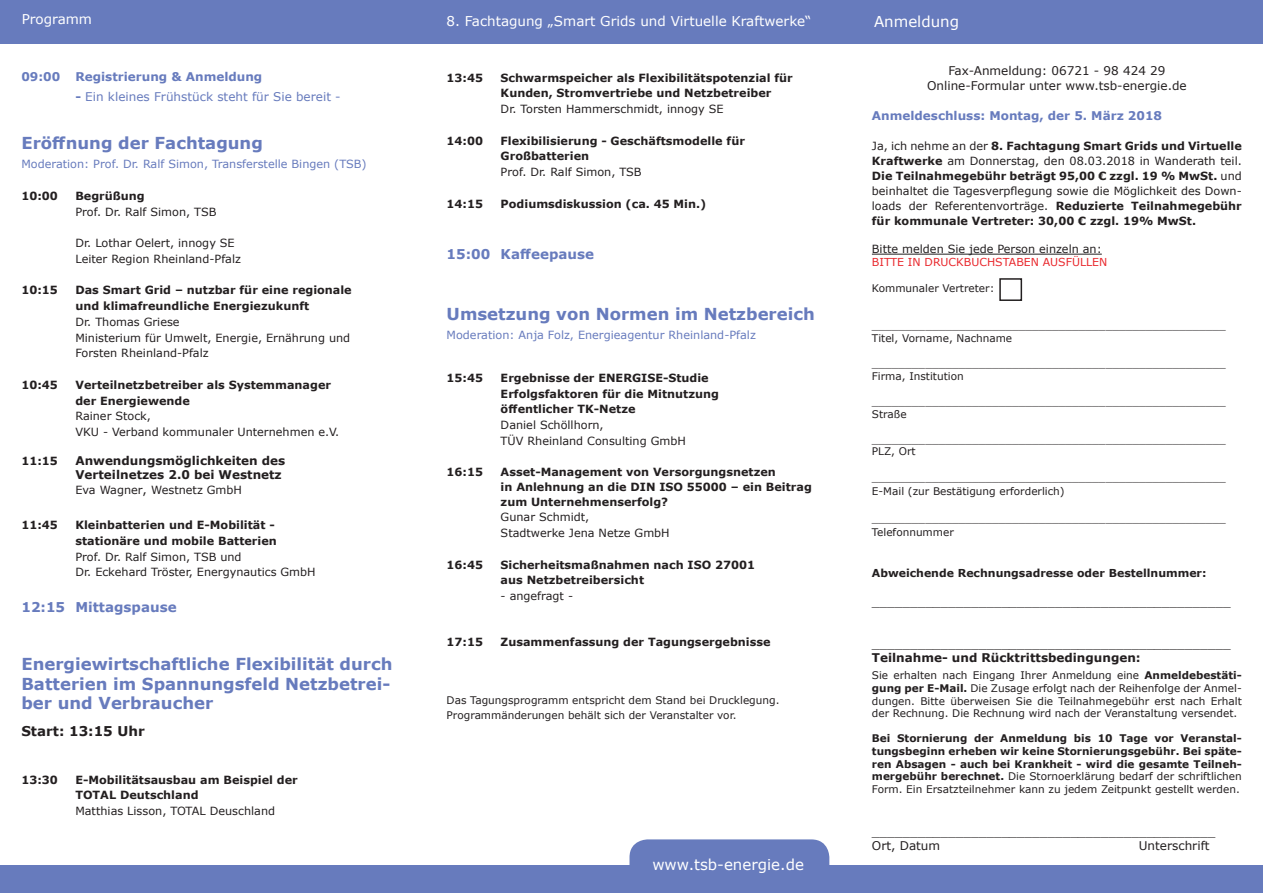
<style>
.page{position:relative;width:1263px;height:893px;background:#fff}
.page>*{position:absolute;margin:0;border:0;box-sizing:border-box;transform-origin:0 0}
.t1{font:700 16.5px/19.5px "Verdana";color:#677bbd}
.t2{font:15px "Verdana";color:#fff}
.t3{font:13.5px "Verdana";color:#fff}
.t4{font:700 13.5px "Verdana";color:#677bbd}
.t5{font:700 13.5px "Verdana";color:#231f20}
.t6{font:12px "Verdana";color:#231f20}
.t7{font:700 12px "Verdana";color:#231f20}
.t8{font:700 12px "Verdana";color:#677bbd}
.t9{font:12px "Verdana";color:#677bbd}
.t10{font:700 11.25px/15px "Verdana";color:#231f20;text-align:justify}
.t11{font:11.25px "Verdana";color:#231f20}
.t12{font:11.25px "Verdana";color:#677bbd}
.t13{font:700 10.95px "Verdana";color:#231f20}
.t14{font:10.95px "Verdana";color:#e9282d}
.t15{font:10.5px/12.6px "Verdana";color:#231f20;text-align:justify}
.t16{font:700 10.5px/12.6px "Verdana";color:#231f20;text-align:justify}
.s1{font-weight:700}
.s2{font-size:12px}
.s3{font-weight:400}
</style>
<div class="page">
<div style="left:0;top:0;width:1263px;height:43px;background:#677bbd"></div>
<div style="left:0;top:865px;width:1263px;height:28px;background:#677bbd"></div>
<hr style="left:872px;top:254px;width:230px;height:1px;background:#231f20">
<div style="left:629px;top:839px;width:200px;height:50px;background:#677bbd;border-radius:18px"></div>
<div style="left:999px;top:278px;width:23px;height:23px;border:2px solid #231f20"></div>
<p class="t3" style="left:22px;top:9px;width:72px">Programm</p>
<p class="t8" style="left:21px;top:68px;width:40px">09:00</p>
<p class="t8" style="left:75px;top:68px;width:188px">Registrierung &amp; Anmeldung</p>
<p class="t9" style="left:75px;top:88px;width:267px"><span class="s1">-</span> Ein kleines Frühstück steht für Sie bereit -</p>
<p class="t1" style="left:21px;top:133px;width:243px">Eröffnung der Fachtagung</p>
<p class="t12" style="left:21px;top:157px;width:347px">Moderation: Prof. Dr. Ralf Simon, Transferstelle Bingen (TSB)</p>
<p class="t10" style="left:21px;top:188px;width:38px">10:00</p>
<p class="t10" style="left:75px;top:188px;width:71px">Begrüßung</p>
<p class="t11" style="left:75px;top:204px;width:143px">Prof. Dr. Ralf Simon, TSB</p>
<p class="t11" style="left:75px;top:235px;width:161px">Dr. Lothar Oelert, innogy SE</p>
<p class="t11" style="left:75px;top:251px;width:167px">Leiter Region Rheinland-Pfalz</p>
<p class="t10" style="left:21px;top:283px;width:38px">10:15</p>
<p class="t10" style="left:75px;top:283px;width:278px">Das Smart Grid – nutzbar für eine regionale</p>
<p class="t10" style="left:75px;top:298px;width:235px">und klimafreundliche Energiezukunft</p>
<p class="t11" style="left:75px;top:314px;width:106px">Dr. Thomas Griese</p>
<p class="t11" style="left:75px;top:330px;width:276px">Ministerium für Umwelt, Energie, Ernährung und</p>
<p class="t11" style="left:75px;top:346px;width:135px">Forsten Rheinland-Pfalz</p>
<p class="t10" style="left:21px;top:377px;width:38px">10:45</p>
<p class="t10" style="left:75px;top:377px;width:257px">Verteilnetzbetreiber als Systemmanager</p>
<p class="t10" style="left:75px;top:393px;width:116px">der Energiewende</p>
<p class="t11" style="left:75px;top:409px;width:77px">Rainer Stock,</p>
<p class="t11" style="left:75px;top:424px;width:265px">VKU - Verband kommunaler Unternehmen e.V.</p>
<p class="t10" style="left:21px;top:453px;width:38px">11:15</p>
<p class="t7" style="left:75px;top:452px;width:211px">Anwendungsmöglichkeiten des</p>
<p class="t7" style="left:75px;top:466px;width:208px">Verteilnetzes 2.0 bei Westnetz</p>
<p class="t11" style="left:75px;top:482px;width:168px">Eva Wagner<span class="s2">,</span> Westnetz GmbH</p>
<p class="t10" style="left:21px;top:517px;width:38px">11:45</p>
<p class="t10" style="left:75px;top:517px;width:201px">Kleinbatterien und E-Mobilität -</p>
<p class="t10" style="left:75px;top:533px;width:203px">stationäre und mobile Batterien</p>
<p class="t11" style="left:75px;top:549px;width:168px">Prof. Dr. Ralf Simon, TSB und</p>
<p class="t11" style="left:75px;top:564px;width:242px">Dr. Eckehard Tröster, Energynautics GmbH</p>
<p class="t4" style="left:21px;top:597px;width:157px">12:15 Mittagspause</p>
<p class="t1" style="left:21px;top:654px;width:373px">Energiewirtschaftliche Flexibilität durch<br>Batterien im Spannungsfeld Netzbetrei&shy;ber und Verbraucher</p>
<p class="t5" style="left:21px;top:722px;width:125px">Start: 13:15 Uhr</p>
<p class="t10" style="left:21px;top:772px;width:38px">13:30</p>
<p class="t10" style="left:75px;top:772px;width:224px">E-Mobilitätsausbau am Beispiel der</p>
<p class="t10" style="left:75px;top:788px;width:125px">TOTAL Deutschland</p>
<p class="t11" style="left:75px;top:803px;width:201px">Matthias Lisson, TOTAL Deuschland</p>
<p class="t3" style="left:447px;top:12px;width:366px">8. Fachtagung „Smart Grids und Virtuelle Kraftwerke“</p>
<p class="t2" style="left:874px;top:11px;width:87px">Anmeldung</p>
<p class="t10" style="left:447px;top:70px;width:38px">13:45</p>
<p class="t10" style="left:501px;top:70px;width:294px">Schwarmspeicher als Flexibilitätspotenzial für</p>
<p class="t10" style="left:501px;top:85px;width:272px">Kunden, Stromvertriebe und Netzbetreiber</p>
<p class="t11" style="left:501px;top:101px;width:224px">Dr. Torsten Hammerschmidt, innogy SE</p>
<p class="t10" style="left:447px;top:133px;width:38px">14:00</p>
<p class="t10" style="left:501px;top:133px;width:246px">Flexibilisierung - Geschäftsmodelle für</p>
<p class="t10" style="left:501px;top:148px;width:90px">Großbatterien</p>
<p class="t11" style="left:501px;top:164px;width:143px">Prof. Dr. Ralf Simon, TSB</p>
<p class="t10" style="left:447px;top:196px;width:38px">14:15</p>
<p class="t10" style="left:501px;top:196px;width:207px">Podiumsdiskussion (ca. 45 Min.)</p>
<p class="t4" style="left:447px;top:245px;width:149px">15:00 Kaffeepause</p>
<p class="t1" style="left:447px;top:303px;width:370px">Umsetzung von Normen im Netzbereich</p>
<p class="t12" style="left:447px;top:327px;width:311px">Moderation: Anja Folz, Energieagentur Rheinland-Pfalz</p>
<p class="t10" style="left:447px;top:370px;width:38px">15:45</p>
<p class="t10" style="left:501px;top:370px;width:210px">Ergebnisse der ENERGISE-Studie</p>
<p class="t10" style="left:501px;top:386px;width:220px">Erfolgsfaktoren für die Mitnutzung</p>
<p class="t10" style="left:501px;top:402px;width:136px">öffentlicher TK-Netze</p>
<p class="t11" style="left:501px;top:417px;width:105px">Daniel Schöllhorn,</p>
<p class="t11" style="left:501px;top:433px;width:187px">TÜV Rheinland Consulting GmbH</p>
<p class="t10" style="left:447px;top:464px;width:38px">16:15</p>
<p class="t10" style="left:501px;top:464px;width:277px">Asset-Management von Versorgungsnetzen</p>
<p class="t10" style="left:501px;top:479px;width:313px">in Anlehnung an die DIN ISO 55000 – ein Beitrag</p>
<p class="t10" style="left:501px;top:494px;width:169px">zum Unternehmenserfolg?</p>
<p class="t11" style="left:501px;top:510px;width:90px">Gunar Schmidt,</p>
<p class="t11" style="left:501px;top:525px;width:171px">Stadtwerke Jena Netze GmbH</p>
<p class="t10" style="left:447px;top:557px;width:38px">16:45</p>
<p class="t10" style="left:501px;top:557px;width:256px">Sicherheitsmaßnahmen nach ISO 27001</p>
<p class="t10" style="left:501px;top:573px;width:145px">aus Netzbetreibersicht</p>
<p class="t11" style="left:501px;top:588px;width:74px">- angefragt -</p>
<p class="t10" style="left:447px;top:634px;width:38px">17:15</p>
<p class="t10" style="left:501px;top:634px;width:271px">Zusammenfassung der Tagungsergebnisse</p>
<p class="t15" style="left:447px;top:693px;width:334px">Das Tagungsprogramm entspricht dem Stand bei Drucklegung.</p>
<p class="t15" style="left:447px;top:709px;width:291px">Programmänderungen behält sich der Veranstalter vor.</p>
<p class="t2" style="left:652px;top:854px;width:153px">www.tsb-energie.de</p>
<p class="t6" style="left:948px;top:62px;width:219px">Fax-Anmeldung: 06721 - 98 424 29</p>
<p class="t6" style="left:927px;top:77px;width:261px">Online-Formular unter www.tsb-energie.de</p>
<p class="t8" style="left:872px;top:107px;width:292px">Anmeldeschluss: Montag, der 5. März 2018</p>
<p class="t10" style="left:872px;top:138px;width:371px"><span class="s3">Ja, ich nehme an der</span> 8. Fachtagung Smart Grids und Virtuelle Kraftwerke <span class="s3">am Donnerstag, den 08.03.2018 in Wanderath teil.<br></span>Die Teilnahmegebühr beträgt 95,00 € zzgl. 19 % MwSt. <span class="s3">und beinhaltet die Tagesverpflegung sowie die Möglichkeit des Down&shy;loads der Referentenvorträge.</span> Reduzierte Teilnahmegebühr für kommunale Vertreter: 30,00 € zzgl. 19% MwSt.</p>
<p class="t11" style="left:872px;top:241px;width:231px">Bitte melden Sie jede Person einzeln an:</p>
<p class="t14" style="left:872px;top:255px;width:237px">BITTE IN DRUCKBUCHSTABEN AUSFÜLLEN</p>
<p class="t15" style="left:872px;top:281px;width:124px">Kommunaler Vertreter:</p>
<p class="t15" style="left:872px;top:319px;width:355px">_____________________________________________________</p>
<p class="t15" style="left:872px;top:332px;width:142px">Titel, Vorname, Nachname</p>
<p class="t15" style="left:872px;top:357px;width:355px">_____________________________________________________</p>
<p class="t15" style="left:872px;top:369px;width:93px">Firma, Institution</p>
<p class="t15" style="left:872px;top:395px;width:355px">_____________________________________________________</p>
<p class="t15" style="left:872px;top:407px;width:36px">Straße</p>
<p class="t15" style="left:872px;top:432px;width:355px">_____________________________________________________</p>
<p class="t15" style="left:872px;top:445px;width:45px">PLZ, Ort</p>
<p class="t15" style="left:872px;top:485px;width:194px">E-Mail (zur Bestätigung erforderlich)</p>
<p class="t15" style="left:872px;top:512px;width:355px">_____________________________________________________</p>
<p class="t15" style="left:872px;top:526px;width:83px">Telefonnummer</p>
<p class="t13" style="left:872px;top:565px;width:336px">Abweichende Rechnungsadresse oder Bestellnummer:</p>
<p class="t6" style="left:872px;top:593px;width:360px">_______________________________________________</p>
<p class="t6" style="left:872px;top:635px;width:360px">_______________________________________________</p>
<p class="t7" style="left:872px;top:649px;width:270px">Teilnahme- und Rücktrittsbedingungen:</p>
<p class="t15" style="left:872px;top:669px;width:371px">Sie erhalten nach Eingang Ihrer Anmeldung eine <span class="s1">Anmeldebestäti&shy;gung per E-Mail.</span> Die Zusage erfolgt nach der Reihenfolge der Anmel&shy;dungen. Bitte überweisen Sie die Teilnahmegebühr erst nach Erhalt der Rechnung. Die Rechnung wird nach der Veranstaltung versendet.</p>
<p class="t16" style="left:872px;top:732px;width:371px">Bei Stornierung der Anmeldung bis 10 Tage vor Veranstal&shy;tungsbeginn erheben wir keine Stornierungsgebühr. Bei späte&shy;ren Absagen - auch bei Krankheit - wird die gesamte Teilneh&shy;mergebühr berechnet. <span class="s3">Die Stornoerklärung bedarf der schriftlichen Form. Ein Ersatzteilnehmer kann zu jedem Zeitpunkt gestellt werden.</span></p>
<p class="t6" style="left:872px;top:823px;width:345px">_____________________________________________</p>
<p class="t6" style="left:872px;top:838px;width:70px">Ort, Datum</p>
<p class="t6" style="left:1139px;top:838px;width:72px">Unterschrift</p>
</div>
